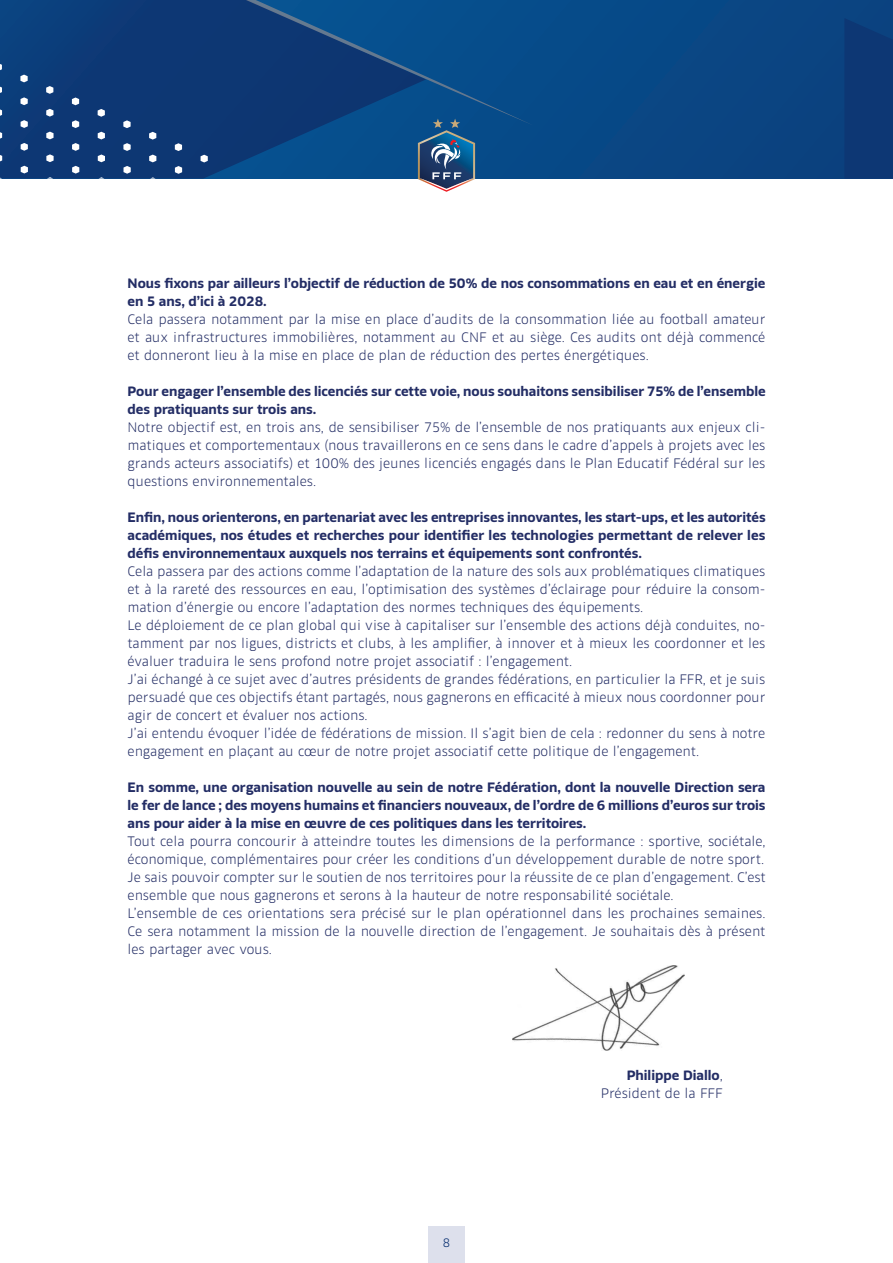
<style>
.page{position:relative;width:893px;height:1263px;background:#fff}
.page>*{position:absolute;margin:0;border:0;box-sizing:border-box;transform-origin:0 0}
.t1{font:13.5px/18px "FFF Equipe Light";color:#232d65;text-align:justify}
.t2{font:13.5px/18px "FFF Equipe Bold";color:#232d65}
.t3{font:12px "FFF Equipe Light";color:#052d6f}
.s1{font-family:"FFF Equipe Light"}
</style>
<div class="page">
<div style="left:428px;top:1227px;width:37px;height:36px;background:#dde0ec"></div>
<div style="left:0;top:0;width:893px;height:179px;background:#0b4683"></div>
<svg style="left:0;top:126px;width:418px;height:53px"></svg>
<div style="left:844px;top:19px;width:49px;height:160px;background:#0d3774"></div>
<svg style="left:123px;top:126px;width:8px;height:2px"></svg>
<svg style="left:149px;top:132px;width:7px;height:8px"></svg>
<svg style="left:175px;top:143px;width:7px;height:8px"></svg>
<svg style="left:201px;top:155px;width:7px;height:7px"></svg>
<svg style="left:72px;top:126px;width:7px;height:2px"></svg>
<svg style="left:98px;top:132px;width:7px;height:7px"></svg>
<svg style="left:123px;top:143px;width:8px;height:8px"></svg>
<svg style="left:149px;top:155px;width:7px;height:7px"></svg>
<svg style="left:175px;top:166px;width:7px;height:8px"></svg>
<svg style="left:21px;top:126px;width:7px;height:2px"></svg>
<svg style="left:46px;top:132px;width:8px;height:7px"></svg>
<svg style="left:72px;top:143px;width:7px;height:8px"></svg>
<svg style="left:98px;top:154px;width:7px;height:8px"></svg>
<svg style="left:124px;top:166px;width:7px;height:8px"></svg>
<svg style="left:150px;top:177px;width:6px;height:2px"></svg>
<svg style="left:0;top:132px;width:2px;height:7px"></svg>
<svg style="left:21px;top:143px;width:7px;height:8px"></svg>
<svg style="left:46px;top:154px;width:8px;height:8px"></svg>
<svg style="left:72px;top:166px;width:7px;height:8px"></svg>
<svg style="left:98px;top:177px;width:6px;height:2px"></svg>
<svg style="left:0;top:155px;width:2px;height:6px"></svg>
<svg style="left:21px;top:166px;width:7px;height:7px"></svg>
<svg style="left:47px;top:177px;width:6px;height:2px"></svg>
<svg style="left:0;top:0;width:527px;height:126px;fill:#0d3976"></svg>
<img style="left:418px;top:142px;width:57px;height:50px">
<svg style="left:420px;top:119px;width:53px;height:71px"></svg>
<img style="left:513px;top:966px;width:172px;height:85px">
<p class="t2" style="left:128px;top:274px;width:639px">Nous fixons par ailleurs l’objectif de réduction de 50% de nos consommations en eau et en énergie en 5 ans, d’ici à 2028.</p>
<p class="t1" style="left:128px;top:310px;width:639px">Cela passera notamment par la mise en place d’audits de la consommation liée au football amateur et aux infrastructures immobilières, notamment au CNF et au siège. Ces audits ont déjà commencé et donneront lieu à la mise en place de plan de réduction des pertes énergétiques.</p>
<p class="t2" style="left:128px;top:382px;width:640px">Pour engager l’ensemble des licenciés sur cette voie, nous souhaitons sensibiliser 75% de l’ensemble des pratiquants sur trois ans.</p>
<p class="t1" style="left:128px;top:418px;width:639px">Notre objectif est, en trois ans, de sensibiliser 75% de l’ensemble de nos pratiquants aux enjeux cli&shy;matiques et comportementaux (nous travaillerons en ce sens dans le cadre d’appels à projets avec les grands acteurs associatifs) et 100% des jeunes licenciés engagés dans le Plan Educatif Fédéral sur les questions environnementales.</p>
<p class="t2" style="left:128px;top:508px;width:640px;text-align:justify">Enfin, nous orienterons, en partenariat avec les entreprises innovantes, les start-ups, et les autorités académiques, nos études et recherches pour identifier les technologies permettant de relever les défis environnementaux auxquels nos terrains et équipements sont confrontés.</p>
<p class="t1" style="left:128px;top:562px;width:639px;text-align:left">Cela passera par des actions comme l’adaptation de la nature des sols aux problématiques climatiques et à la rareté des ressources en eau, l’optimisation des systèmes d’éclairage pour réduire la consom&shy;mation d’énergie ou encore l’adaptation des normes techniques des équipements.<br>Le déploiement de ce plan global qui vise à capitaliser sur l’ensemble des actions déjà conduites, no&shy;tamment par nos ligues, districts et clubs, à les amplifier, à innover et à mieux les coordonner et les évaluer traduira le sens profond notre projet associatif : l’engagement.<br>J’ai échangé à ce sujet avec d’autres présidents de grandes fédérations, en particulier la FFR, et je suis persuadé que ces objectifs étant partagés, nous gagnerons en efficacité à mieux nous coordonner pour agir de concert et évaluer nos actions.<br>J’ai entendu évoquer l’idée de fédérations de mission. Il s’agit bien de cela : redonner du sens à notre engagement en plaçant au cœur de notre projet associatif cette politique de l’engagement.</p>
<p class="t2" style="left:128px;top:778px;width:639px;text-align:justify">En somme, une organisation nouvelle au sein de notre Fédération, dont la nouvelle Direction sera le fer de lance ; des moyens humains et financiers nouveaux, de l’ordre de 6 millions d’euros sur trois ans pour aider à la mise en œuvre de ces politiques dans les territoires.</p>
<p class="t1" style="left:128px;top:832px;width:640px;text-align:left">Tout cela pourra concourir à atteindre toutes les dimensions de la performance : sportive, sociétale, économique, complémentaires pour créer les conditions d’un développement durable de notre sport.<br>Je sais pouvoir compter sur le soutien de nos territoires pour la réussite de ce plan d’engagement. C’est ensemble que nous gagnerons et serons à la hauteur de notre responsabilité sociétale.<br>L’ensemble de ces orientations sera précisé sur le plan opérationnel dans les prochaines semaines.<br>Ce sera notamment la mission de la nouvelle direction de l’engagement. Je souhaitais dès à présent les partager avec vous.</p>
<p class="t3" style="left:443px;top:1235px;width:9px">8</p>
<p class="t2" style="left:627px;top:1066px;width:98px">Philippe Diallo<span class="s1">,</span></p>
<p class="t1" style="left:601px;top:1084px;width:124px">Président de la FFF</p>
</div>
